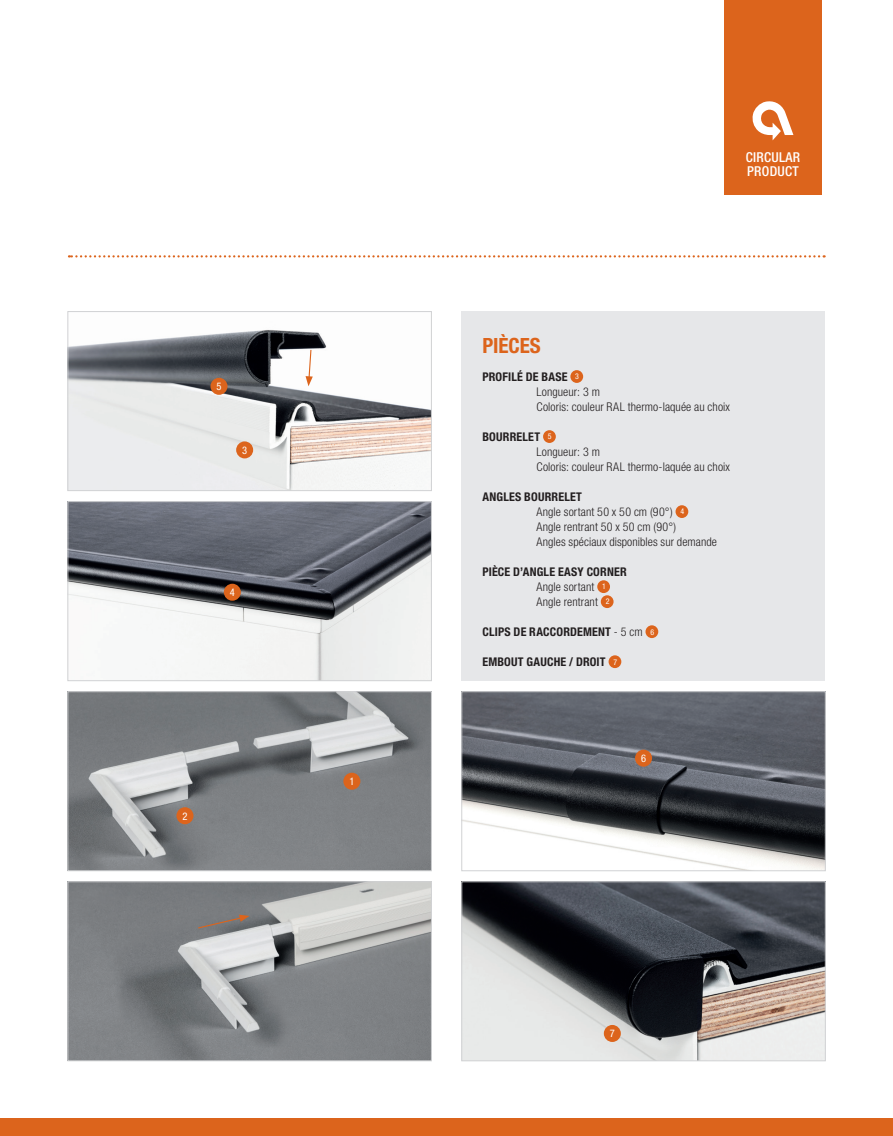
<style>
.page{position:relative;width:893px;height:1136px;background:#fff}
.page>*{position:absolute;margin:0;border:0;box-sizing:border-box;transform-origin:0 0}
.t1{font:700 condensed 21px "Helvetica Neue LT Std";letter-spacing:-.005em;color:#dc641c}
.t2{font:500 condensed 13.65px/13.6px "Helvetica Neue LT Std";letter-spacing:.02em;color:#fff}
.t3{font:300 condensed 12px/15px "Helvetica Neue LT Std";letter-spacing:.01em;color:#231f20}
.t4{font:700 condensed 12px "Helvetica Neue LT Std";letter-spacing:.015em;color:#231f20}
.t5{font:condensed 10.5px "Helvetica Neue LT Std";color:#fff}
.s1{font-weight:700}
.s2{font-weight:400;font-size:7.8px;color:#fff}
.s3{font-weight:300}
</style>
<div class="page">
<div style="left:462px;top:311px;width:363px;height:369px;background:#e6e7e9"></div>
<div style="left:0;top:1118px;width:893px;height:17px;background:#dc641c"></div>
<svg style="left:69px;top:255px;width:756px;height:2px"></svg>
<img style="left:70px;top:330px;width:360px;height:159px">
<div style="left:68px;top:311px;width:364px;height:180px;border:1px solid #d1d2d4"></div>
<img style="left:70px;top:503px;width:360px;height:175px">
<div style="left:68px;top:501px;width:364px;height:179px;border:1px solid #d1d2d4"></div>
<img style="left:70px;top:693px;width:360px;height:175px">
<div style="left:68px;top:691px;width:364px;height:179px;border:1px solid #d1d2d4"></div>
<img style="left:464px;top:693px;width:359px;height:175px">
<div style="left:462px;top:691px;width:363px;height:179px;border:1px solid #d1d2d4"></div>
<img style="left:464px;top:883px;width:359px;height:175px">
<div style="left:462px;top:881px;width:363px;height:179px;border:1px solid #d1d2d4"></div>
<img style="left:70px;top:883px;width:360px;height:175px">
<div style="left:68px;top:881px;width:364px;height:179px;border:1px solid #d1d2d4"></div>
<div style="left:236px;top:441px;width:17px;height:17px;background:#dc641c;border-radius:50%"></div>
<div style="left:210px;top:378px;width:17px;height:17px;background:#dc641c;border-radius:50%"></div>
<div style="left:224px;top:583px;width:17px;height:17px;background:#dc641c;border-radius:50%"></div>
<div style="left:635px;top:749px;width:17px;height:17px;background:#dc641c;border-radius:50%"></div>
<div style="left:343px;top:772px;width:17px;height:17px;background:#dc641c;border-radius:50%"></div>
<div style="left:176px;top:807px;width:17px;height:17px;background:#dc641c;border-radius:50%"></div>
<div style="left:604px;top:1024px;width:17px;height:17px;background:#dc641c;border-radius:50%"></div>
<svg style="left:306px;top:348px;width:7px;height:38px"></svg>
<svg style="left:197px;top:914px;width:53px;height:15px"></svg>
<div style="left:724px;top:0;width:98px;height:195px;background:#dc641c"></div>
<svg style="left:752px;top:101px;width:41px;height:39px"></svg>
<div style="left:570px;top:370px;width:13px;height:13px;background:#dc641c;border-radius:50%"></div>
<div style="left:543px;top:430px;width:13px;height:13px;background:#dc641c;border-radius:50%"></div>
<div style="left:675px;top:505px;width:13px;height:13px;background:#dc641c;border-radius:50%"></div>
<div style="left:597px;top:580px;width:13px;height:13px;background:#dc641c;border-radius:50%"></div>
<div style="left:601px;top:595px;width:13px;height:13px;background:#dc641c;border-radius:50%"></div>
<div style="left:645px;top:625px;width:13px;height:13px;background:#dc641c;border-radius:50%"></div>
<div style="left:609px;top:655px;width:12px;height:13px;background:#dc641c;border-radius:50%"></div>
<p class="t5" style="left:217px;top:380px;width:7px">5</p>
<p class="t5" style="left:242px;top:444px;width:7px">3</p>
<p class="t5" style="left:230px;top:586px;width:7px">4</p>
<p class="t5" style="left:182px;top:809px;width:7px">2</p>
<p class="t5" style="left:349px;top:775px;width:7px">1</p>
<p class="t2" style="left:746px;top:150px;width:56px">CIRCULAR<br>PRODUCT</p>
<h1 class="t1" style="left:482px;top:333px;width:60px">PIÈCES</h1>
<p class="t3" style="left:536px;top:369px;width:195px;text-indent:-54px"><span class="s1">PROFILÉ DE BASE</span> <span class="s2">3<br></span>Longueur: 3 m<br>Coloris: couleur RAL thermo-laquée au choix</p>
<p class="t3" style="left:536px;top:429px;width:195px;text-indent:-54px"><span class="s1">BOURRELET</span> <span class="s2">5<br></span>Longueur: 3 m<br>Coloris: couleur RAL thermo-laquée au choix</p>
<p class="t3" style="left:536px;top:489px;width:182px;text-indent:-54px"><span class="s1">ANGLES BOURRELET<br></span>Angle sortant 50 x 50 cm (90°) <span class="s2">4<br></span>Angle rentrant 50 x 50 cm (90°)<br>Angles spéciaux disponibles sur demande</p>
<p class="t3" style="left:536px;top:564px;width:92px;text-indent:-54px"><span class="s1">PIÈCE D’ANGLE EASY CORNER<br></span>Angle sortant <span class="s2">1<br></span>Angle rentrant <span class="s2">2</span></p>
<p class="t4" style="left:482px;top:624px;width:173px">CLIPS DE RACCORDEMENT <span class="s3">- 5 cm</span> <span class="s2">6</span></p>
<p class="t4" style="left:482px;top:654px;width:136px">EMBOUT GAUCHE / DROIT <span class="s2">7</span></p>
<p class="t5" style="left:641px;top:752px;width:7px">6</p>
<p class="t5" style="left:610px;top:1027px;width:7px">7</p>
</div>
